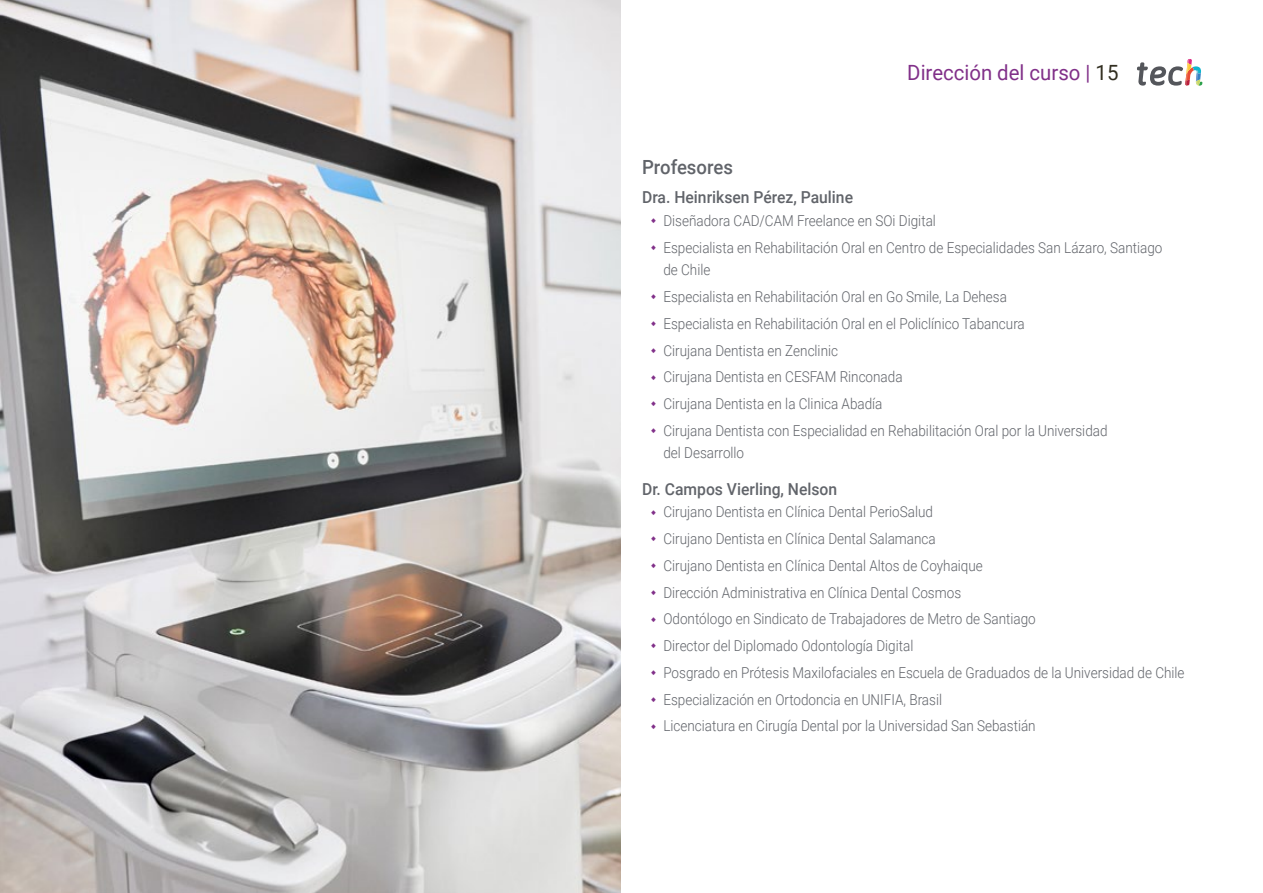
<style>
.page{position:relative;width:1263px;height:893px;background:#fff}
.page>*{position:absolute;margin:0;border:0;box-sizing:border-box;transform-origin:0 0}
.t1{font:21px "Roboto";color:#813089}
.t2{font:500 19.5px "Roboto";color:#61646a;scale:.95 1}
.t3{font:500 16.5px "Roboto";color:#61646a;scale:.95 1}
.t4{font:300 15px/26.7px "Roboto";color:#61646a;scale:.9 1}
.s1{color:#312e20}
</style>
<div class="page">
<svg style="left:1137px;top:59px;width:65px;height:27px"></svg>
<img style="left:0;top:0;width:621px;height:893px">
<h2 class="t2" style="left:642px;top:153px;width:97px">Profesores</h2>
<h1 class="t1" style="left:907px;top:57px;width:213px">Dirección del curso | <span class="s1">15</span></h1>
<p class="t3" style="left:642px;top:186px;width:224px">Dra. Heinriksen Pérez, Pauline</p>
<p class="t4" style="left:663px;top:207px;width:556px">Diseñadora CAD/CAM Freelance en SOi Digital<br>Especialista en Rehabilitación Oral en Centro de Especialidades San Lázaro, Santiago</p>
<p class="t4" style="left:663px;top:256px;width:495px">de Chile<br>Especialista en Rehabilitación Oral en Go Smile, La Dehesa<br>Especialista en Rehabilitación Oral en el Policlínico Tabancura<br>Cirujana Dentista en Zenclinic<br>Cirujana Dentista en CESFAM Rinconada<br>Cirujana Dentista en la Clinica Abadía<br>Cirujana Dentista con Especialidad en Rehabilitación Oral por la Universidad</p>
<p class="t4" style="left:663px;top:439px;width:91px">del Desarrollo</p>
<p class="t3" style="left:642px;top:477px;width:207px">Dr. Campos Vierling, Nelson</p>
<p class="t4" style="left:663px;top:498px;width:581px">Cirujano Dentista en Clínica Dental PerioSalud<br>Cirujano Dentista en Clínica Dental Salamanca<br>Cirujano Dentista en Clínica Dental Altos de Coyhaique<br>Dirección Administrativa en Clínica Dental Cosmos<br>Odontólogo en Sindicato de Trabajadores de Metro de Santiago<br>Director del Diplomado Odontología Digital<br>Posgrado en Prótesis Maxilofaciales en Escuela de Graduados de la Universidad de Chile Especialización en Ortodoncia en UNIFIA, Brasil<br>Licenciatura en Cirugía Dental por la Universidad San Sebastián</p>
</div>
